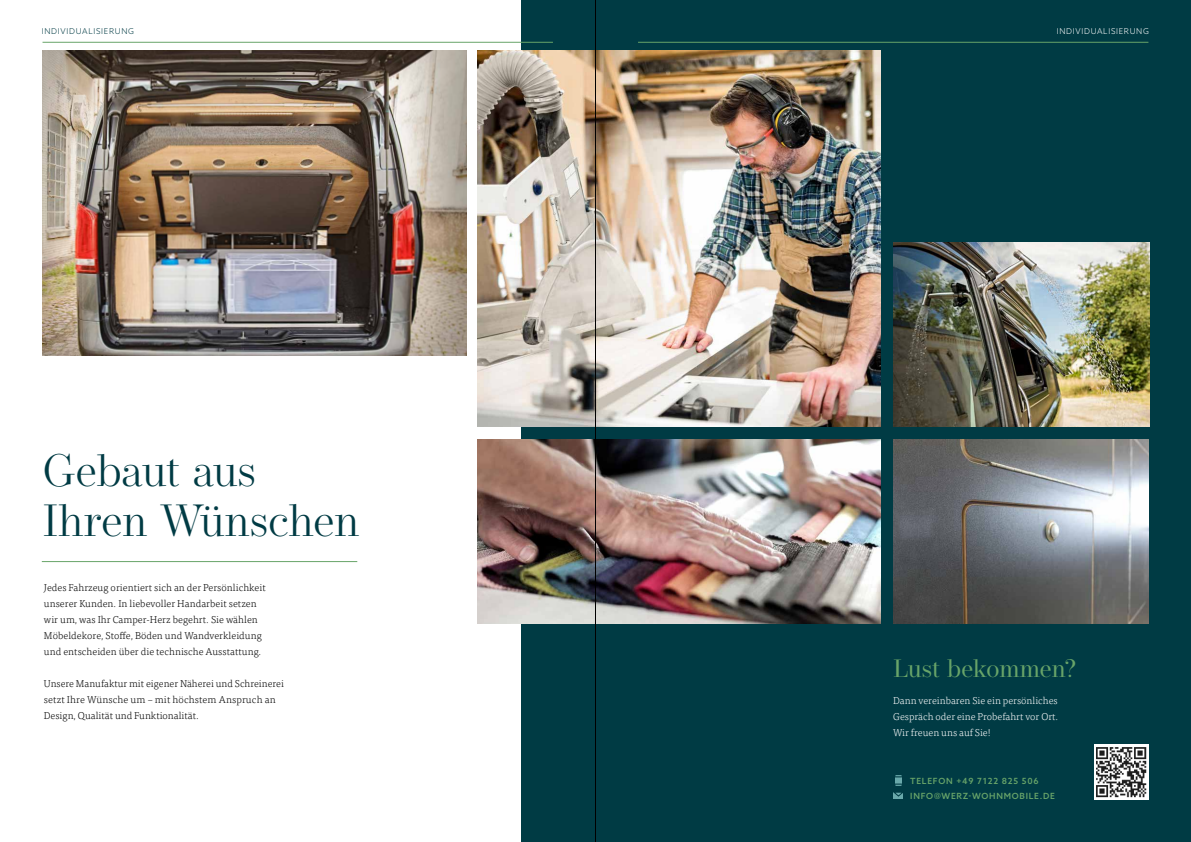
<style>
.page{position:relative;width:1191px;height:842px;background:#fff}
.page>*{position:absolute;margin:0;border:0;box-sizing:border-box;transform-origin:0 0}
.t1{font:300 45px/50px "Operetta 12";color:#003b44}
.t2{font:25px "Operetta 12";color:#68a469}
.t3{font:300 10px/16px "Tisa Pro";letter-spacing:.005em;color:#000}
.t4{font:300 10px/16px "Tisa Pro";color:#fff;text-align:justify}
.t5{font:500 8.5px/15px "Azo Sans";letter-spacing:.09em;color:#68a469}
.t6{font:300 8px "Azo Sans";letter-spacing:.09em;color:#003b44}
.t7{font:300 8px "Azo Sans";letter-spacing:.09em;color:#fff}
</style>
<div class="page">
<div style="left:522px;top:0;width:669px;height:842px;background:#003b44"></div>
<img style="left:478px;top:51px;width:402px;height:376px">
<img style="left:478px;top:439px;width:402px;height:185px">
<hr style="left:43px;top:42px;width:510px;height:1px;background:#68a469">
<hr style="left:42px;top:561px;width:315px;height:1px;background:#68a469">
<hr style="left:638px;top:42px;width:510px;height:1px;background:#68a469">
<img style="left:893px;top:439px;width:255px;height:184px">
<img style="left:43px;top:51px;width:423px;height:304px">
<div style="left:894px;top:792px;width:9px;height:7px;background:#69a9ab"></div>
<div style="left:895px;top:777px;width:6px;height:7px;background:#69a9ab"></div>
<svg style="left:893px;top:784px;width:10px;height:13px"></svg>
<svg style="left:895px;top:775px;width:7px;height:3px"></svg>
<div style="left:1093px;top:744px;width:55px;height:56px;background:linear-gradient(to right,#fff,#fff)"></div>
<img style="left:1096px;top:747px;width:50px;height:50px">
<img style="left:893px;top:243px;width:256px;height:184px">
<hr style="left:595px;top:0;width:1px;height:842px;background:#000">
<p class="t6" style="left:42px;top:26px;width:94px">INDIVIDUALISIERUNG</p>
<p class="t7" style="left:1056px;top:26px;width:94px">INDIVIDUALISIERUNG</p>
<h1 class="t1" style="left:43px;top:445px;width:318px">Gebaut aus<br>Ihren Wünschen</h1>
<p class="t3" style="left:44px;top:579px;width:223px">Jedes Fahrzeug orientiert sich an der Persönlichkeit unserer Kunden. In liebevoller Handarbeit setzen wir um, was Ihr Camper-Herz begehrt. Sie wählen Möbeldekore, Stoffe, Böden und Wandverkleidung und entscheiden über die technische Ausstattung.</p>
<p class="t3" style="left:44px;top:675px;width:241px">Unsere Manufaktur mit eigener Näherei und Schreinerei setzt Ihre Wünsche um – mit höchstem Anspruch an<br>Design, Qualität und Funktionalität.</p>
<h2 class="t2" style="left:893px;top:654px;width:185px">Lust bekommen?</h2>
<p class="t4" style="left:893px;top:692px;width:166px">Dann vereinbaren Sie ein persönliches Gespräch oder eine Probefahrt vor Ort.<br>Wir freuen uns auf Sie!</p>
<p class="t5" style="left:910px;top:773px;width:146px">TELEFON +49 7122 825 506<br>INFO@WERZ-WOHNMOBILE.DE</p>
</div>
